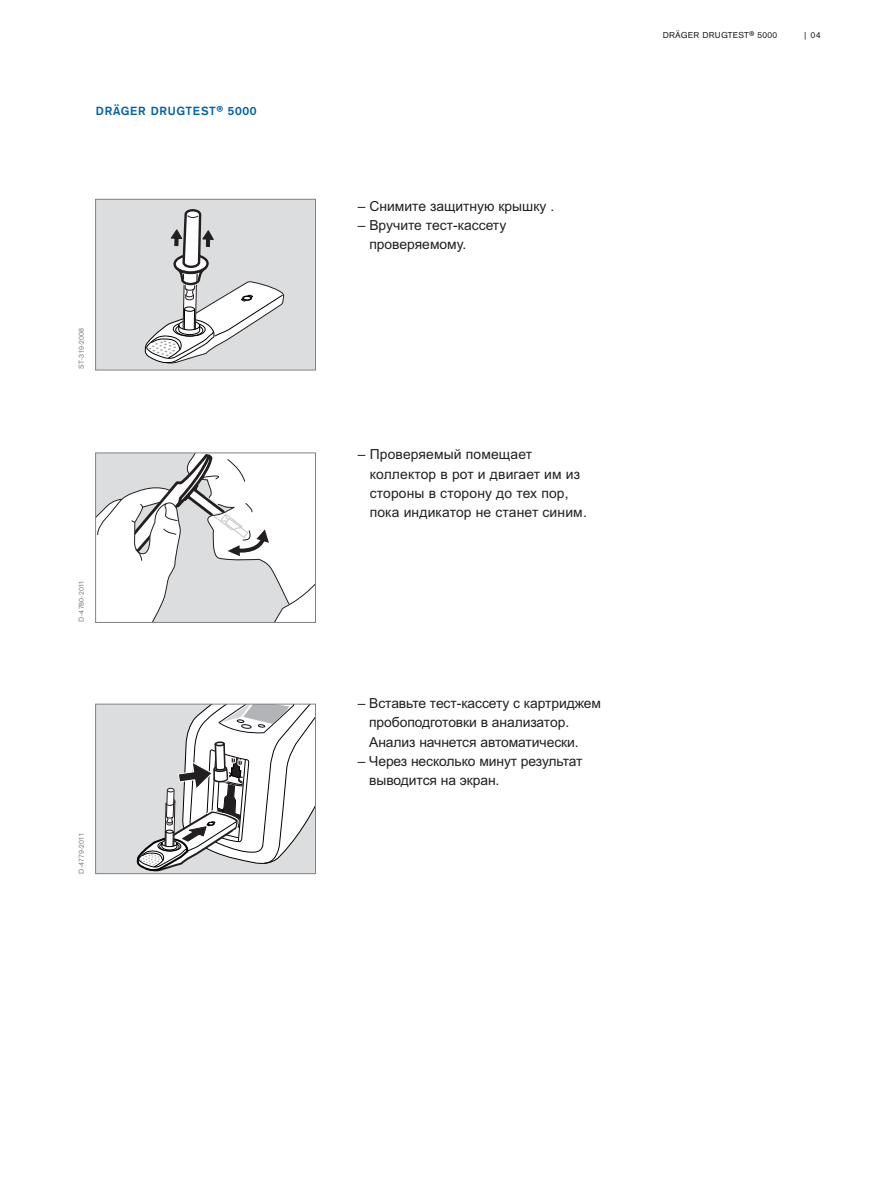
<style>
.page{position:relative;width:893px;height:1191px;background:#fff}
.page>*{position:absolute;margin:0;border:0;box-sizing:border-box;transform-origin:0 0}
.t1{font:13.8px/19.2px "Arial";letter-spacing:-.005em;color:#231f20}
.t2{font:700 12.3px "Draeger San";letter-spacing:.055em;color:#0060a9}
.t3{font:9px "Draeger San";letter-spacing:.025em;color:#231f20}
.t4{font:9px "Draeger San Tab";color:#231f20}
.t5{font:7.5px "Draeger San";letter-spacing:.025em;color:#808285}
.s1{font-size:10.5px}
</style>
<div class="page">
<svg style="left:96px;top:703px;width:219px;height:172px"></svg>
<div style="left:95px;top:704px;width:221px;height:170px;border:1px solid #808285"></div>
<svg style="left:96px;top:199px;width:219px;height:422px"></svg>
<div style="left:95px;top:452px;width:221px;height:171px;border:1px solid #808285"></div>
<p class="t2" style="left:96px;top:103px;width:162px">DRÄGER DRUGTEST<span class="s1">®</span> 5000</p>
<p class="t5" style="left:78px;top:368px;width:42px;rotate:-90deg">ST-319-2008</p>
<p class="t5" style="left:78px;top:621px;width:42px;rotate:-90deg">D-4780-2011</p>
<p class="t5" style="left:78px;top:873px;width:42px;rotate:-90deg">D-4779-2011</p>
<p class="t1" style="left:358px;top:196px;width:198px">– Снимите защитную крышку .</p>
<p class="t1" style="left:369px;top:215px;width:139px;text-indent:-11px">– Вручите тест-кассету проверяемому.</p>
<p class="t3" style="left:663px;top:32px;width:116px">DRÄGER DRUGTEST® 5000</p>
<p class="t4" style="left:803px;top:30px;width:19px">| 04</p>
<p class="t1" style="left:370px;top:445px;width:219px;text-indent:-12px">– Проверяемый помещает коллектор в рот и двигает им из стороны в сторону до тех пор, пока индикатор не станет синим.</p>
<p class="t1" style="left:369px;top:694px;width:233px;text-indent:-11px">– Вставьте тест-кассету с картриджем пробоподготовки в анализатор.<br>Анализ начнется автоматически.</p>
<p class="t1" style="left:369px;top:751px;width:215px;text-indent:-11px">– Через несколько минут результат выводится на экран.</p>
</div>
